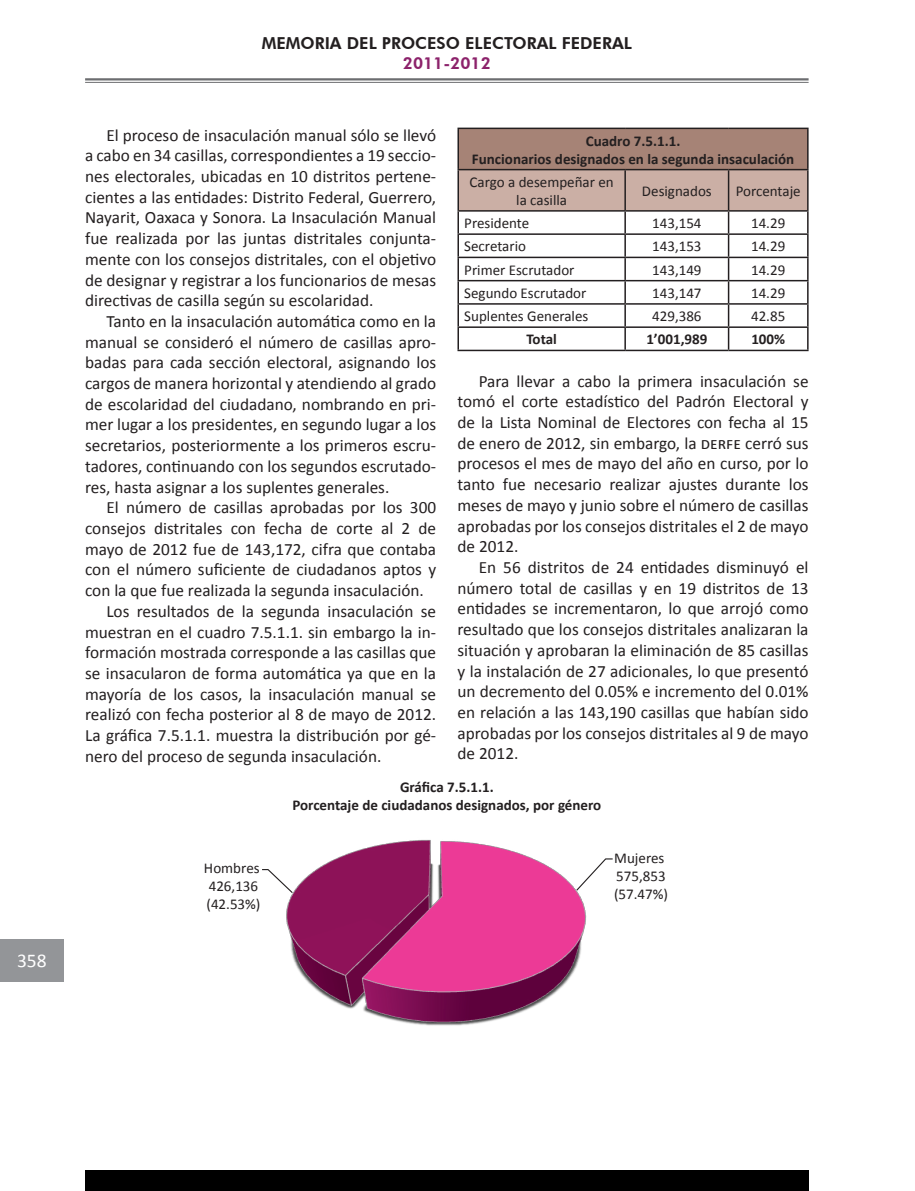
<style>
.page{position:relative;width:915px;height:1191px;background:#fff}
.page>*{position:absolute;margin:0;border:0;box-sizing:border-box;transform-origin:0 0}
.t1{font:19.5px "Calibri";color:#fff}
.PARRAFO{font:17.25px/20.7px "Calibri";color:#231f20;text-align:justify}
.t2{font:800 16.5px "Futura BT";color:#231f20}
.t3{font:800 16.5px "Futura BT";color:#8c226b}
.CUERPO{font:15px/18px "Calibri";color:#231f20}
.CUERPO-2{font:700 15px "Calibri";color:#231f20}
</style>
<div class="page">
<div style="left:0;top:939px;width:64px;height:43px;background:#939598"></div>
<div style="left:85px;top:1170px;width:723px;height:21px;background:#000"></div>
<hr style="left:85px;top:78px;width:723px;height:2px;background:#6c6d70">
<hr style="left:85px;top:82px;width:723px;height:1px;background:#6c6d70">
<div style="left:458px;top:128px;width:349px;height:42px;background:#a68376"></div>
<hr style="left:457px;top:128px;width:168px;height:1px;background:#231f20">
<hr style="left:457px;top:129px;width:2px;height:40px;background:#231f20">
<hr style="left:625px;top:128px;width:103px;height:1px;background:#231f20">
<hr style="left:728px;top:128px;width:80px;height:1px;background:#231f20">
<hr style="left:806px;top:129px;width:2px;height:40px;background:#231f20">
<hr style="left:457px;top:169px;width:168px;height:1px;background:#231f20">
<hr style="left:457px;top:170px;width:2px;height:40px;background:#231f20">
<hr style="left:625px;top:169px;width:103px;height:1px;background:#231f20">
<hr style="left:728px;top:169px;width:80px;height:1px;background:#231f20">
<hr style="left:806px;top:170px;width:2px;height:40px;background:#231f20">
<hr style="left:457px;top:210px;width:168px;height:2px;background:#231f20">
<hr style="left:457px;top:212px;width:2px;height:21px;background:#231f20">
<hr style="left:728px;top:210px;width:80px;height:2px;background:#231f20">
<hr style="left:806px;top:212px;width:2px;height:21px;background:#231f20">
<hr style="left:457px;top:233px;width:168px;height:2px;background:#231f20">
<hr style="left:457px;top:235px;width:2px;height:22px;background:#231f20">
<hr style="left:728px;top:233px;width:80px;height:2px;background:#231f20">
<hr style="left:806px;top:235px;width:2px;height:22px;background:#231f20">
<hr style="left:457px;top:257px;width:168px;height:1px;background:#231f20">
<hr style="left:457px;top:258px;width:2px;height:22px;background:#231f20">
<hr style="left:728px;top:257px;width:80px;height:1px;background:#231f20">
<hr style="left:806px;top:258px;width:2px;height:22px;background:#231f20">
<hr style="left:457px;top:280px;width:168px;height:1px;background:#231f20">
<hr style="left:457px;top:281px;width:2px;height:22px;background:#231f20">
<hr style="left:728px;top:280px;width:80px;height:1px;background:#231f20">
<hr style="left:806px;top:281px;width:2px;height:22px;background:#231f20">
<hr style="left:457px;top:303px;width:168px;height:2px;background:#231f20">
<hr style="left:457px;top:305px;width:2px;height:21px;background:#231f20">
<hr style="left:728px;top:303px;width:80px;height:2px;background:#231f20">
<hr style="left:806px;top:305px;width:2px;height:21px;background:#231f20">
<hr style="left:457px;top:326px;width:168px;height:2px;background:#231f20">
<hr style="left:457px;top:328px;width:2px;height:22px;background:#231f20">
<svg style="left:458px;top:170px;width:349px;height:180px"></svg>
<hr style="left:728px;top:326px;width:80px;height:2px;background:#231f20">
<hr style="left:727px;top:328px;width:2px;height:22px;background:#231f20">
<hr style="left:806px;top:328px;width:2px;height:22px;background:#231f20">
<hr style="left:457px;top:350px;width:168px;height:1px;background:#231f20">
<hr style="left:625px;top:350px;width:103px;height:1px;background:#231f20">
<hr style="left:728px;top:350px;width:80px;height:1px;background:#231f20">
<img style="left:286px;top:840px;width:301px;height:186px">
<svg style="left:262px;top:868px;width:32px;height:26px"></svg>
<svg style="left:575px;top:858px;width:38px;height:33px"></svg>
<p class="t1" style="left:17px;top:948px;width:31px">358</p>
<p class="t2" style="left:262px;top:33px;width:371px">MEMORIA DEL PROCESO ELECTORAL FEDERAL</p>
<p class="t3" style="left:403px;top:53px;width:89px">2011-2012</p>
<p class="PARRAFO" style="left:85px;top:124px;width:352px;text-indent:21px">El proceso de insaculación manual sólo se llevó a cabo en 34 casillas, correspondientes a 19 seccio&shy;nes electorales, ubicadas en 10 distritos pertene&shy;cientes a las entidades: Distrito Federal, Guerrero, Nayarit, Oaxaca y Sonora. La Insaculación Manual fue realizada por las juntas distritales conjunta&shy;mente con los consejos distritales, con el objetivo de designar y registrar a los funcionarios de mesas directivas de casilla según su escolaridad.</p>
<p class="PARRAFO" style="left:85px;top:310px;width:352px;text-indent:21px">Tanto en la insaculación automática como en la manual se consideró el número de casillas apro&shy;badas para cada sección electoral, asignando los cargos de manera horizontal y atendiendo al grado de escolaridad del ciudadano, nombrando en pri&shy;mer lugar a los presidentes, en segundo lugar a los secretarios, posteriormente a los primeros escru&shy;tadores, continuando con los segundos escrutado&shy;res, hasta asignar a los suplentes generales.</p>
<p class="PARRAFO" style="left:85px;top:496px;width:352px;text-indent:21px">El número de casillas aprobadas por los 300 consejos distritales con fecha de corte al 2 de mayo de 2012 fue de 143,172, cifra que contaba con el número suficiente de ciudadanos aptos y con la que fue realizada la segunda insaculación.</p>
<p class="PARRAFO" style="left:85px;top:600px;width:352px;text-indent:21px">Los resultados de la segunda insaculación se muestran en el cuadro 7.5.1.1. sin embargo la in&shy;formación mostrada corresponde a las casillas que se insacularon de forma automática ya que en la mayoría de los casos, la insaculación manual se realizó con fecha posterior al 8 de mayo de 2012.<br>La gráfica 7.5.1.1. muestra la distribución por gé&shy;nero del proceso de segunda insaculación.</p>
<p class="CUERPO-2" style="left:585px;top:131px;width:96px">Cuadro 7.5.1.1.</p>
<p class="CUERPO-2" style="left:472px;top:149px;width:324px">Funcionarios designados en la segunda insaculación</p>
<p class="CUERPO" style="left:469px;top:172px;width:146px;text-align:center">Cargo a desempeñar en la casilla</p>
<p class="CUERPO" style="left:641px;top:181px;width:71px">Designados</p>
<p class="CUERPO" style="left:735px;top:181px;width:66px">Porcentaje</p>
<p class="CUERPO" style="left:464px;top:213px;width:66px">Presidente</p>
<p class="CUERPO" style="left:652px;top:213px;width:51px">143,154</p>
<p class="CUERPO" style="left:750px;top:213px;width:36px">14.29</p>
<p class="CUERPO" style="left:464px;top:237px;width:63px">Secretario</p>
<p class="CUERPO" style="left:652px;top:237px;width:51px">143,153</p>
<p class="CUERPO" style="left:750px;top:237px;width:36px">14.29</p>
<p class="CUERPO" style="left:464px;top:260px;width:112px">Primer Escrutador</p>
<p class="CUERPO" style="left:652px;top:260px;width:51px">143,149</p>
<p class="CUERPO" style="left:750px;top:260px;width:36px">14.29</p>
<p class="CUERPO" style="left:464px;top:283px;width:124px">Segundo Escrutador</p>
<p class="CUERPO" style="left:652px;top:283px;width:51px">143,147</p>
<p class="CUERPO" style="left:750px;top:283px;width:36px">14.29</p>
<p class="CUERPO" style="left:464px;top:306px;width:126px">Suplentes Generales</p>
<p class="CUERPO" style="left:652px;top:306px;width:51px">429,386</p>
<p class="CUERPO" style="left:750px;top:306px;width:36px">42.85</p>
<p class="CUERPO-2" style="left:526px;top:330px;width:32px">Total</p>
<p class="CUERPO-2" style="left:646px;top:330px;width:62px">1’001,989</p>
<p class="CUERPO-2" style="left:751px;top:330px;width:35px">100%</p>
<p class="PARRAFO" style="left:457px;top:370px;width:352px;text-indent:21px">Para llevar a cabo la primera insaculación se tomó el corte estadístico del Padrón Electoral y de la Lista Nominal de Electores con fecha al 15 de enero de 2012, sin embargo, la derfe cerró sus procesos el mes de mayo del año en curso, por lo tanto fue necesario realizar ajustes durante los meses de mayo y junio sobre el número de casillas aprobadas por los consejos distritales el 2 de mayo de 2012.</p>
<p class="PARRAFO" style="left:457px;top:556px;width:352px;text-indent:21px">En 56 distritos de 24 entidades disminuyó el número total de casillas y en 19 distritos de 13 entidades se incrementaron, lo que arrojó como resultado que los consejos distritales analizaran la situación y aprobaran la eliminación de 85 casillas y la instalación de 27 adicionales, lo que presentó un decremento del 0.05% e incremento del 0.01% en relación a las 143,190 casillas que habían sido aprobadas por los consejos distritales al 9 de mayo de 2012.</p>
<p class="CUERPO-2" style="left:400px;top:777px;width:95px">Gráfica 7.5.1.1.</p>
<p class="CUERPO-2" style="left:292px;top:795px;width:310px">Porcentaje de ciudadanos designados, por género</p>
<p class="CUERPO" style="left:204px;top:858px;width:58px">Hombres<br>426,136 (42.53%)</p>
<p class="CUERPO" style="left:613px;top:848px;width:55px">Mujeres<br>575,853 (57.47%)</p>
</div>
